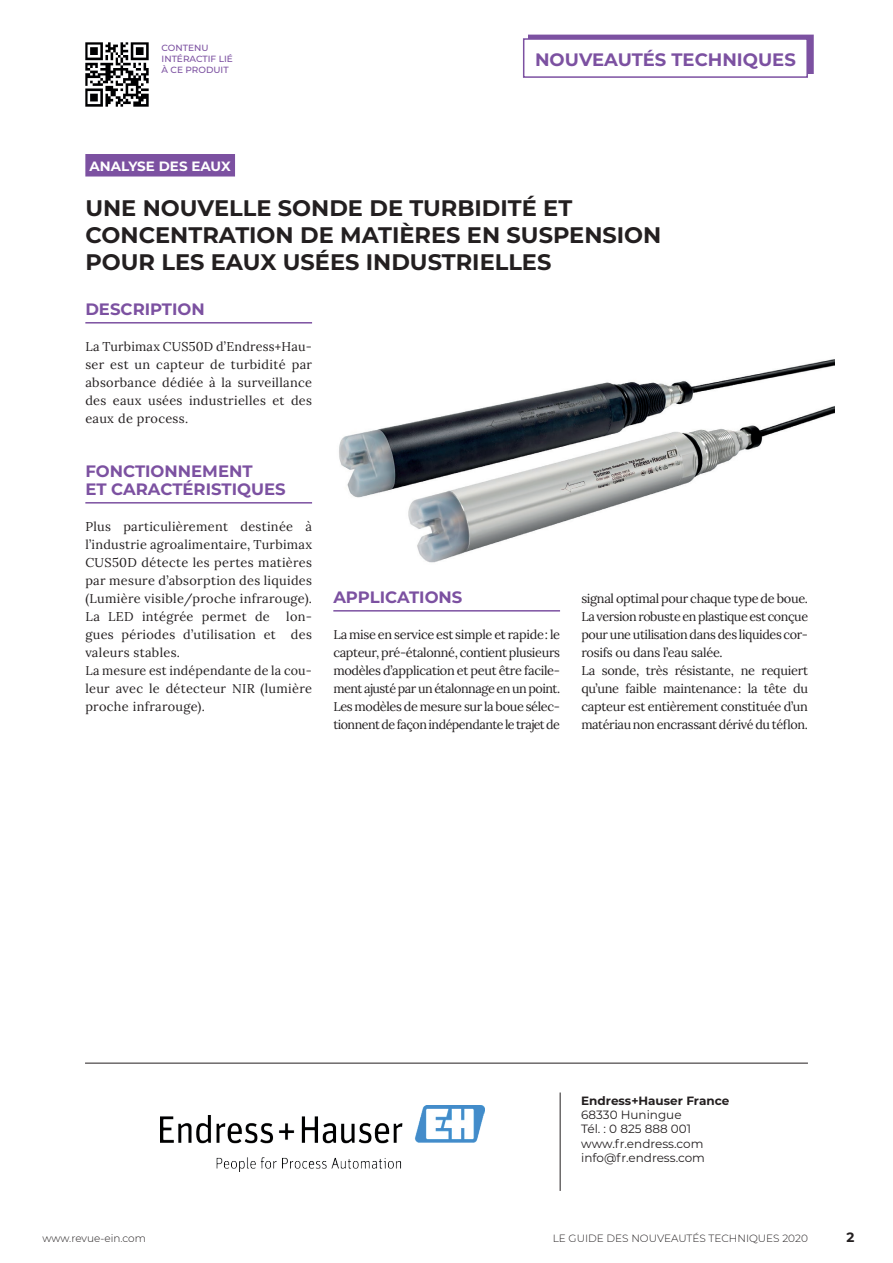
<style>
.page{position:relative;width:893px;height:1263px;background:#fff}
.page>*{position:absolute;margin:0;border:0;box-sizing:border-box;transform-origin:0 0}
.Titre{font:700 22.5px "Montserrat";color:#231f20}
.t1{font:700 18px "Montserrat";color:#7c51a1}
.Intertitre{font:700 16.5px "Montserrat";color:#7c51a1}
.Surtitre{font:700 13.5px "Montserrat";color:#fff}
.t2{font:700 13.5px "Montserrat";color:#231f20}
.Texte_courant{font:12.75px/18px "Lora";letter-spacing:-.02em;color:#231f20;text-align:justify}
.Texte_courant-2{font:12.75px/18px "Lora";letter-spacing:-.04em;color:#231f20}
.Texte_courant-3{font:12.75px "Lora";letter-spacing:.025em;color:#231f20}
.ADRESSE{font:12px "Montserrat";color:#231f20}
.t3{font:700 12px "Montserrat";color:#231f20}
.t4{font:300 10.5px "Montserrat";color:#231f20}
.t5{font:500 9px/10.8px "Montserrat";color:#7c51a1}
</style>
<div class="page">
<div style="left:528px;top:35px;width:285px;height:39px;background:#7c51a1"></div>
<div style="left:524px;top:39px;width:283px;height:38px;background:#fff"></div>
<div style="left:523px;top:38px;width:285px;height:40px;border:2px solid #7c51a1"></div>
<hr style="left:85px;top:1063px;width:723px;height:1px;background:#231f20">
<hr style="left:560px;top:1092px;width:1px;height:99px;background:#231f20">
<div style="left:85px;top:154px;width:150px;height:22px;background:#7c51a1"></div>
<hr style="left:85px;top:322px;width:227px;height:2px;background:#7c51a1">
<hr style="left:85px;top:502px;width:227px;height:2px;background:#7c51a1">
<hr style="left:333px;top:610px;width:227px;height:2px;background:#7c51a1">
<img style="left:160px;top:1105px;width:324px;height:66px">
<img style="left:339px;top:359px;width:496px;height:204px">
<img style="left:85px;top:43px;width:64px;height:63px">
<p class="t5" style="left:162px;top:42px;width:73px">CONTENU<br>INTÉRACTIF LIÉ<br>À CE PRODUIT</p>
<h2 class="t1" style="left:535px;top:46px;width:262px">NOUVEAUTÉS TECHNIQUES</h2>
<p class="Surtitre" style="left:90px;top:156px;width:143px">ANALYSE DES EAUX</p>
<p class="Titre" style="left:85px;top:192px;width:488px">UNE NOUVELLE SONDE DE TURBIDITÉ ET</p>
<p class="Titre" style="left:85px;top:219px;width:578px">CONCENTRATION DE MATIÈRES EN SUSPENSION</p>
<p class="Titre" style="left:85px;top:246px;width:467px">POUR LES EAUX USÉES INDUSTRIELLES</p>
<p class="Intertitre" style="left:85px;top:297px;width:121px">DESCRIPTION</p>
<p class="Texte_courant" style="left:85px;top:337px;width:228px">La Turbimax CUS50D d’Endress+Hau&shy;ser est un capteur de turbidité par absorbance dédiée à la surveillance des eaux usées industrielles et des eaux de process.</p>
<p class="Intertitre" style="left:85px;top:459px;width:169px">FONCTIONNEMENT</p>
<p class="Intertitre" style="left:85px;top:477px;width:202px">ET CARACTÉRISTIQUES</p>
<p class="Texte_courant" style="left:85px;top:517px;width:228px">Plus particulièrement destinée à l’industrie agroalimentaire, Turbimax CUS50D détecte les pertes matières par mesure d’absorption des liquides (Lumière visible/proche infrarouge).</p>
<p class="Texte_courant-3" style="left:85px;top:607px;width:186px">La LED intégrée permet de</p>
<p class="Intertitre" style="left:333px;top:585px;width:131px">APPLICATIONS</p>
<p class="Texte_courant" style="left:333px;top:625px;width:228px">La mise en service est simple et rapide: le capteur, pré-étalonné, contient plusieurs modèles d’application et peut être facile&shy;ment ajusté par un étalonnage en un point.</p>
<p class="Texte_courant-2" style="left:333px;top:697px;width:228px">Les modèles de mesure sur la boue sélec&shy;tionnent de façon indépendante le trajet de</p>
<p class="Texte_courant" style="left:581px;top:589px;width:228px">signal optimal pour chaque type de boue.</p>
<p class="Texte_courant" style="left:581px;top:607px;width:228px">La version robuste en plastique est conçue pour une utilisation dans des liquides cor&shy;rosifs ou dans l’eau salée.</p>
<p class="Texte_courant" style="left:581px;top:661px;width:228px">La sonde, très résistante, ne requiert qu’une faible maintenance: la tête du capteur est entièrement constituée d’un matériau non encrassant dérivé du téflon.</p>
<p class="Texte_courant" style="left:85px;top:607px;width:228px;text-indent:201px">lon&shy;gues périodes d’utilisation et des valeurs stables.</p>
<p class="Texte_courant" style="left:85px;top:661px;width:228px">La mesure est indépendante de la cou&shy;leur avec le détecteur NIR (lumière proche infrarouge).</p>
<p class="t3" style="left:581px;top:1091px;width:150px">Endress+Hauser France</p>
<p class="ADRESSE" style="left:581px;top:1106px;width:102px">68330 Huningue</p>
<p class="ADRESSE" style="left:581px;top:1121px;width:111px">Tél. : 0 825 888 001</p>
<p class="ADRESSE" style="left:581px;top:1135px;width:124px">www.fr.endress.com</p>
<p class="ADRESSE" style="left:581px;top:1149px;width:125px">info@fr.endress.com</p>
<p class="t4" style="left:43px;top:1231px;width:105px">www.revue-ein.com</p>
<p class="t4" style="left:553px;top:1231px;width:257px">LE GUIDE DES NOUVEAUTÉS TECHNIQUES 2020</p>
<p class="t2" style="left:846px;top:1227px;width:9px">2</p>
</div>
